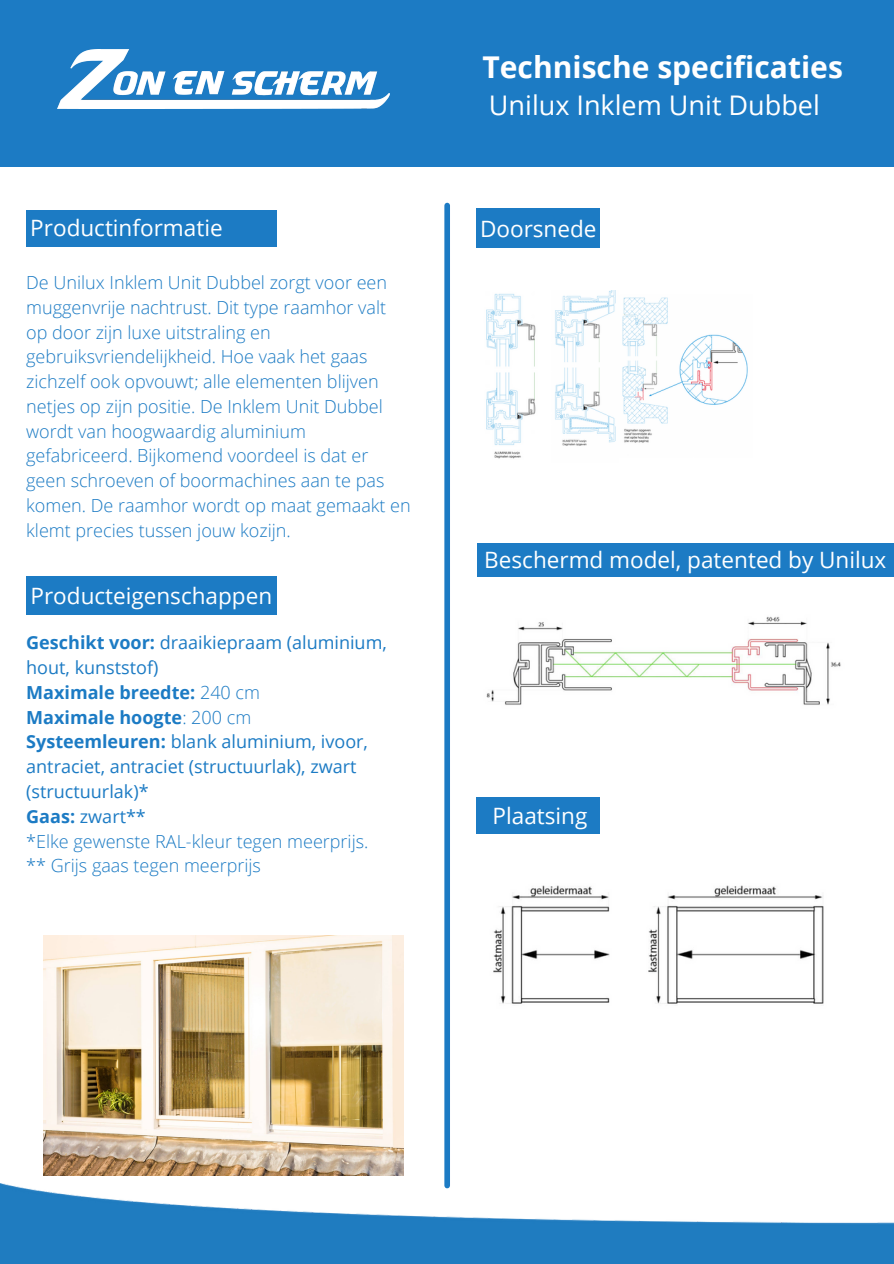
<style>
.page{position:relative;width:894px;height:1264px;background:#fff}
.page>*{position:absolute;margin:0;border:0;box-sizing:border-box;transform-origin:0 0}
.t1{font:700 30px "Open Sans";color:#fff}
.t2{font:27px "Open Sans";color:#fff}
.t3{font:22.5px "Open Sans";color:#fff}
.t4{font:300 18px/24.8px "Open Sans";color:#1c7bc4}
.t5{font:18px/24.8px "Open Sans";color:#1c7bc4}
.t6{font:700 18px "Open Sans";color:#1c7bc4}
.s1{font-weight:700}
.s2{font-weight:300}
</style>
<div class="page">
<div style="left:0;top:0;width:893px;height:166px;background:#1c7bc4"></div>
<img style="left:57px;top:50px;width:333px;height:58px">
<div style="left:444px;top:205px;width:6px;height:980px;background:#1c7bc4"></div>
<div style="left:26px;top:210px;width:251px;height:37px;background:#1c7bc4"></div>
<div style="left:26px;top:575px;width:251px;height:39px;background:#1c7bc4"></div>
<div style="left:476px;top:209px;width:123px;height:39px;background:#1c7bc4"></div>
<img style="left:0;top:1183px;width:893px;height:80px">
<div style="left:476px;top:797px;width:123px;height:37px;background:#1c7bc4"></div>
<div style="left:476px;top:543px;width:417px;height:33px;background:#1c7bc4"></div>
<img style="left:486px;top:291px;width:262px;height:168px">
<img style="left:486px;top:616px;width:355px;height:89px">
<img style="left:493px;top:885px;width:331px;height:119px">
<img style="left:44px;top:935px;width:359px;height:240px">
<p class="t1" style="left:482px;top:46px;width:362px">Technische specificaties</p>
<p class="t2" style="left:489px;top:86px;width:332px">Unilux Inklem Unit Dubbel</p>
<p class="t3" style="left:30px;top:212px;width:194px">Productinformatie</p>
<p class="t3" style="left:480px;top:212px;width:118px">Doorsnede</p>
<p class="t4" style="left:26px;top:269px;width:386px">De Unilux Inklem Unit Dubbel zorgt voor een muggenvrije nachtrust. Dit type raamhor valt op door zijn luxe uitstraling en gebruiksvriendelijkheid. Hoe vaak het gaas zichzelf ook opvouwt; alle elementen blijven netjes op zijn positie. De Inklem Unit Dubbel wordt van hoogwaardig aluminium gefabriceerd. Bijkomend voordeel is dat er geen schroeven of boormachines aan te pas komen. De raamhor wordt op maat gemaakt en klemt precies tussen jouw kozijn.</p>
<p class="t3" style="left:484px;top:543px;width:403px">Beschermd model, patented by Unilux</p>
<p class="t3" style="left:30px;top:580px;width:243px">Producteigenschappen</p>
<p class="t5" style="left:26px;top:630px;width:362px"><span class="s1">Geschikt voor:</span> draaikiepraam (aluminium, hout, kunststof)</p>
<p class="t6" style="left:26px;top:679px;width:235px">Maximale breedte: <span class="s2">240 cm</span></p>
<p class="t6" style="left:26px;top:704px;width:226px">Maximale hoogte<span class="s2">: 200 cm</span></p>
<p class="t5" style="left:26px;top:729px;width:343px"><span class="s1">Systeemleuren:</span> blank aluminium, ivoor, antraciet, antraciet (structuurlak), zwart (structuurlak)*</p>
<p class="t5" style="left:26px;top:803px;width:121px"><span class="s1">Gaas:</span> zwart**</p>
<p class="t4" style="left:26px;top:828px;width:343px">*Elke gewenste RAL-kleur tegen meerprijs.</p>
<p class="t4" style="left:26px;top:853px;width:236px">** Grijs gaas tegen meerprijs</p>
<p class="t3" style="left:492px;top:800px;width:96px">Plaatsing</p>
</div>
